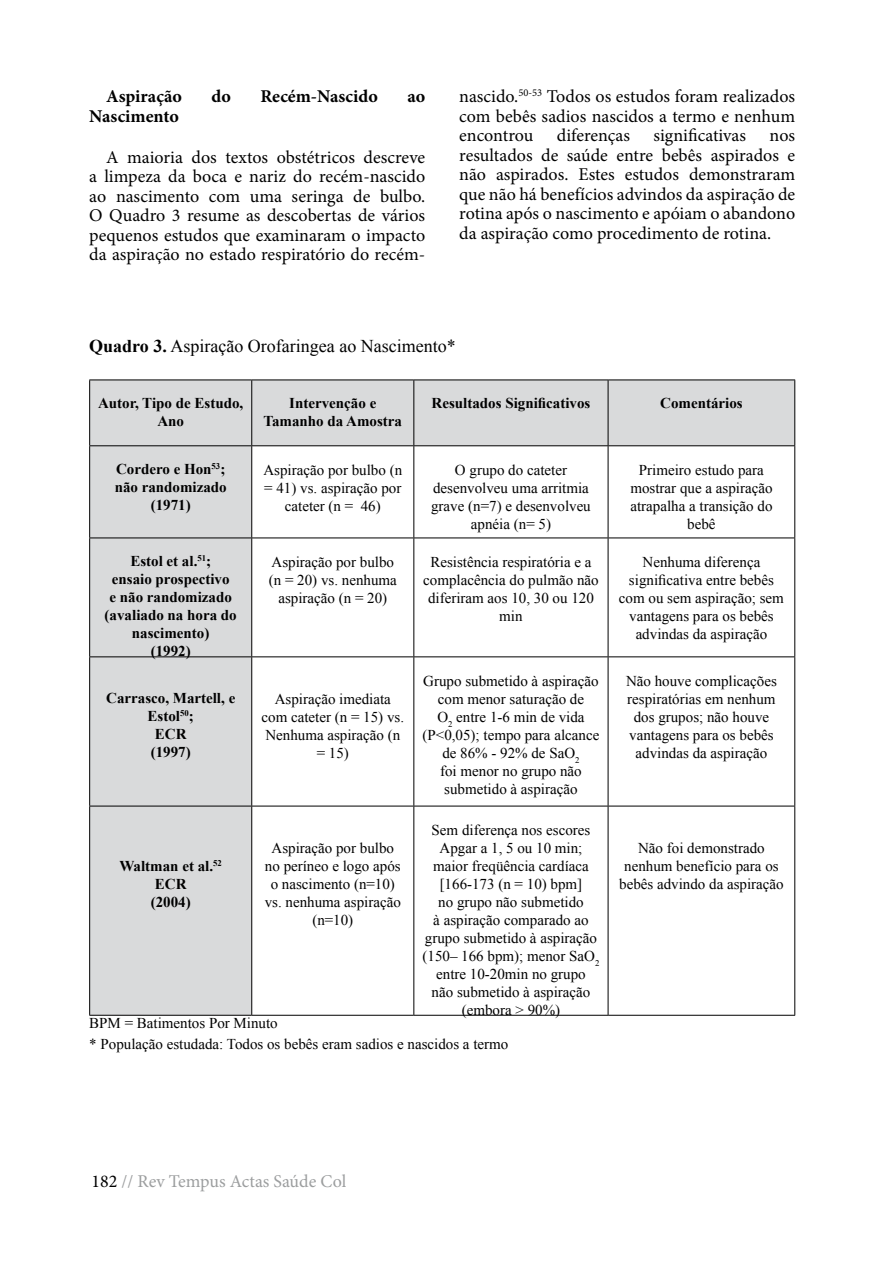
<style>
.page{position:relative;width:893px;height:1263px;background:#fff}
.page>*{position:absolute;margin:0;border:0;box-sizing:border-box;transform-origin:0 0}
.t1{font:18px/19.5px "Minion Pro";color:#000;text-align:justify}
.t2{font:18px "Times New Roman";color:#000}
.t3{font:700 18px "Minion Pro";color:#000}
.t4{font:18px "Minion Pro";color:#9c9e9f}
.t5{font:15px/18px "Times New Roman";color:#000;text-align:center}
.t6{font:700 15px/18px "Times New Roman";color:#000;text-align:center}
.s1{font-weight:700}
.s2{color:#000}
</style>
<div class="page">
<svg style="left:90px;top:381px;width:704px;height:634px"></svg>
<hr style="left:89px;top:380px;width:163px;height:1px;background:#000">
<hr style="left:89px;top:380px;width:1px;height:65px;background:#000">
<hr style="left:252px;top:380px;width:162px;height:1px;background:#000">
<hr style="left:251px;top:380px;width:1px;height:65px;background:#000">
<hr style="left:414px;top:380px;width:194px;height:1px;background:#000">
<hr style="left:413px;top:380px;width:1px;height:65px;background:#000">
<hr style="left:608px;top:380px;width:187px;height:1px;background:#000">
<hr style="left:608px;top:380px;width:1px;height:65px;background:#000">
<hr style="left:794px;top:380px;width:1px;height:65px;background:#000">
<hr style="left:89px;top:445px;width:163px;height:1px;background:#000">
<hr style="left:89px;top:446px;width:1px;height:91px;background:#000">
<hr style="left:252px;top:445px;width:162px;height:1px;background:#000">
<hr style="left:251px;top:446px;width:1px;height:91px;background:#000">
<hr style="left:414px;top:445px;width:194px;height:1px;background:#000">
<hr style="left:413px;top:446px;width:1px;height:91px;background:#000">
<hr style="left:608px;top:445px;width:187px;height:1px;background:#000">
<hr style="left:608px;top:446px;width:1px;height:91px;background:#000">
<hr style="left:794px;top:446px;width:1px;height:91px;background:#000">
<hr style="left:89px;top:537px;width:163px;height:1px;background:#000">
<hr style="left:89px;top:538px;width:1px;height:118px;background:#000">
<hr style="left:252px;top:537px;width:162px;height:1px;background:#000">
<hr style="left:251px;top:538px;width:1px;height:118px;background:#000">
<hr style="left:414px;top:537px;width:194px;height:1px;background:#000">
<hr style="left:413px;top:538px;width:1px;height:118px;background:#000">
<hr style="left:608px;top:537px;width:187px;height:1px;background:#000">
<hr style="left:608px;top:538px;width:1px;height:118px;background:#000">
<hr style="left:794px;top:538px;width:1px;height:118px;background:#000">
<hr style="left:89px;top:656px;width:163px;height:1px;background:#000">
<hr style="left:89px;top:657px;width:1px;height:149px;background:#000">
<hr style="left:252px;top:656px;width:162px;height:1px;background:#000">
<hr style="left:251px;top:657px;width:1px;height:149px;background:#000">
<hr style="left:414px;top:656px;width:194px;height:1px;background:#000">
<hr style="left:413px;top:657px;width:1px;height:149px;background:#000">
<hr style="left:608px;top:656px;width:187px;height:1px;background:#000">
<hr style="left:608px;top:657px;width:1px;height:149px;background:#000">
<hr style="left:794px;top:657px;width:1px;height:149px;background:#000">
<hr style="left:89px;top:806px;width:163px;height:1px;background:#000">
<hr style="left:89px;top:806px;width:1px;height:209px;background:#000">
<hr style="left:252px;top:806px;width:162px;height:1px;background:#000">
<hr style="left:251px;top:806px;width:1px;height:209px;background:#000">
<hr style="left:414px;top:806px;width:194px;height:1px;background:#000">
<hr style="left:413px;top:806px;width:1px;height:209px;background:#000">
<hr style="left:608px;top:806px;width:187px;height:1px;background:#000">
<hr style="left:608px;top:806px;width:1px;height:209px;background:#000">
<hr style="left:794px;top:806px;width:1px;height:209px;background:#000">
<hr style="left:89px;top:1015px;width:163px;height:1px;background:#000">
<hr style="left:252px;top:1015px;width:162px;height:1px;background:#000">
<hr style="left:414px;top:1015px;width:194px;height:1px;background:#000">
<hr style="left:608px;top:1015px;width:187px;height:1px;background:#000">
<p class="t3" style="left:106px;top:84px;width:77px">Aspiração</p>
<p class="t3" style="left:212px;top:84px;width:21px">do</p>
<p class="t3" style="left:260px;top:84px;width:119px">Recém-Nascido</p>
<p class="t3" style="left:407px;top:84px;width:19px">ao</p>
<p class="t3" style="left:89px;top:103px;width:91px">Nascimento</p>
<p class="t1" style="left:89px;top:147px;width:337px;text-indent:17px">A maioria dos textos obstétricos descreve a limpeza da boca e nariz do recém-nascido ao nascimento com uma seringa de bulbo.<br>O Quadro 3 resume as descobertas de vários pequenos estudos que examinaram o impacto da aspiração no estado respiratório do recém-</p>
<p class="t1" style="left:459px;top:87px;width:337px">nascido.<sup>50-53</sup> Todos os estudos foram realizados com bebês sadios nascidos a termo e nenhum encontrou</p>
<p class="t1" style="left:557px;top:126px;width:75px">diferenças</p>
<p class="t1" style="left:653px;top:126px;width:94px">significativas</p>
<p class="t1" style="left:459px;top:126px;width:337px;text-indent:310px">nos resultados de saúde entre bebês aspirados e não aspirados. Estes estudos demonstraram que não há benefícios advindos da aspiração de rotina após o nascimento e apóiam o abandono da aspiração como procedimento de rotina.</p>
<p class="t2" style="left:89px;top:334px;width:368px"><span class="s1">Quadro 3.</span> Aspiração Orofaringea ao Nascimento*</p>
<p class="t6" style="left:98px;top:394px;width:147px">Autor, Tipo de Estudo,<br>Ano</p>
<p class="t6" style="left:263px;top:394px;width:140px">Intervenção e<br>Tamanho da Amostra</p>
<p class="t6" style="left:432px;top:394px;width:160px">Resultados Significativos</p>
<p class="t6" style="left:660px;top:394px;width:84px">Comentários</p>
<p class="t6" style="left:115px;top:460px;width:114px">Cordero e Hon<sup>53</sup>; não randomizado (1971)</p>
<p class="t5" style="left:263px;top:460px;width:140px">Aspiração por bulbo (n = 41) vs. aspiração por cateter (n = 46)</p>
<p class="t5" style="left:431px;top:460px;width:161px">O grupo do cateter desenvolveu uma arritmia grave (n=7) e desenvolveu apnéia (n= 5)</p>
<p class="t5" style="left:630px;top:460px;width:144px">Primeiro estudo para mostrar que a aspiração atrapalha a transição do bebê</p>
<p class="t6" style="left:105px;top:552px;width:134px">Estol et al.<sup>51</sup>;<br>ensaio prospectivo<br>e não randomizado (avaliado na hora do nascimento)<br>(1992)</p>
<p class="t5" style="left:269px;top:552px;width:130px">Aspiração por bulbo (n = 20) vs. nenhuma aspiração (n = 20)</p>
<p class="t5" style="left:423px;top:552px;width:177px">Resistência respiratória e a complacência do pulmão não diferiram aos 10, 30 ou 120 min</p>
<p class="t5" style="left:619px;top:552px;width:166px">Nenhuma diferença significativa entre bebês com ou sem aspiração; sem vantagens para os bebês advindas da aspiração</p>
<p class="t6" style="left:106px;top:689px;width:131px">Carrasco, Martell, e<br>Estol<sup>50</sup>;<br>ECR<br>(1997)</p>
<p class="t5" style="left:262px;top:689px;width:144px">Aspiração imediata com cateter (n = 15) vs.<br>Nenhuma aspiração (n = 15)</p>
<p class="t5" style="left:423px;top:671px;width:178px">Grupo submetido à aspiração com menor saturação de<br>O<sub>2</sub> entre 1-6 min de vida (P&lt;0,05); tempo para alcance de 86% - 92% de SaO<sub>2<br></sub>foi menor no grupo não submetido à aspiração</p>
<p class="t5" style="left:626px;top:671px;width:152px">Não houve complicações respiratórias em nenhum dos grupos; não houve vantagens para os bebês advindas da aspiração</p>
<p class="t5" style="left:422px;top:821px;width:178px">Sem diferença nos escores<br>Apgar a 1, 5 ou 10 min; maior freqüência cardíaca [166-173 (n = 10) bpm]<br>no grupo não submetido<br>à aspiração comparado ao grupo submetido à aspiração (150– 166 bpm); menor SaO<sub>2 </sub>entre 10-20min no grupo<br>não submetido à aspiração (embora &gt; 90%)</p>
<p class="t5" style="left:265px;top:839px;width:138px">Aspiração por bulbo no períneo e logo após o nascimento (n=10) vs. nenhuma aspiração (n=10)</p>
<p class="t6" style="left:119px;top:856px;width:104px">Waltman et al.<sup>52<br></sup>ECR<br>(2004)</p>
<p class="t5" style="left:89px;top:1011px;width:421px;line-height:21.6px;text-align:left">BPM = Batimentos Por Minuto<br>* População estudada: Todos os bebês eram sadios e nascidos a termo</p>
<p class="t5" style="left:619px;top:839px;width:166px">Não foi demonstrado nenhum benefício para os bebês advindo da aspiração</p>
<p class="t4" style="left:91px;top:1169px;width:256px"><span class="s2">182</span> // Rev Tempus Actas Saúde Col</p>
</div>
